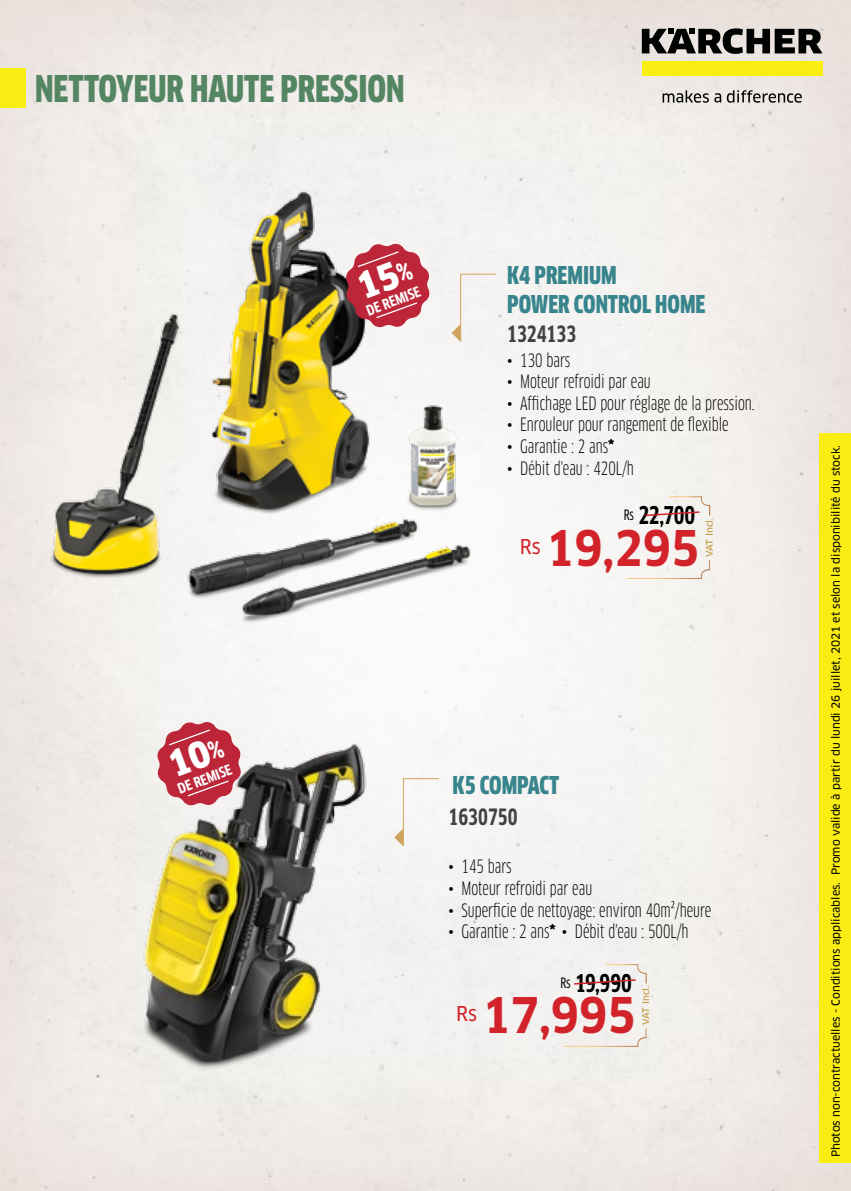
<style>
.page{position:relative;width:851px;height:1191px;background:#fff}
.page>*{position:absolute;margin:0;border:0;box-sizing:border-box;transform-origin:0 0}
.t1{font:700 48px "Clan Pro Narr";color:#d2232a}
.t2{font:900 condensed 36px "Clan Pro";color:#558664}
.t3{font:900 condensed 24px/28.8px "Clan Pro";color:#38858d}
.t4{font:700 condensed 24px "Clan Pro";letter-spacing:-.01em;color:#000}
.t5{font:700 condensed 22px "Clan Pro";color:#414042}
.t6{font:20px "Clan Pro Narr News";color:#d2232a}
.t7{font:condensed 18px "Clan Pro";color:#000}
.t8{font:700 condensed 14px "Clan Pro";color:#fff;scale:1.12 1}
.t9{font:11px "Clan Pro News";color:#000}
.t10{font:9px "Clan Pro News";color:#c1912e;scale:1.06 1}
.s1{font-weight:900}
</style>
<div class="page">
<img style="left:0;top:0;width:850px;height:1191px">
<div style="left:819px;top:433px;width:31px;height:729px;background:#f9ed13"></div>
<svg style="left:714px;top:90px;width:87px;height:13px"></svg>
<svg style="left:662px;top:90px;width:46px;height:13px"></svg>
<div style="left:641px;top:61px;width:181px;height:15px;background:#f9ed13"></div>
<svg style="left:641px;top:28px;width:181px;height:26px;background:#5a5857"></svg>
<div style="left:0;top:68px;width:25px;height:40px;background:#f9ed13"></div>
<img style="left:28px;top:170px;width:467px;height:459px">
<svg style="left:451px;top:274px;width:45px;height:68px"></svg>
<svg style="left:643px;top:496px;width:67px;height:21px"></svg>
<div style="left:626px;top:560px;width:83px;height:19px;background:#f5f3ef"></div>
<img style="left:132px;top:730px;width:246px;height:344px">
<svg style="left:394px;top:778px;width:45px;height:68px"></svg>
<svg style="left:572px;top:964px;width:74px;height:21px"></svg>
<svg style="left:563px;top:1028px;width:83px;height:18px"></svg>
<svg style="left:345px;top:243px;width:85px;height:85px"></svg>
<svg style="left:156px;top:721px;width:86px;height:85px"></svg>
<h2 class="t2" style="left:35px;top:69px;width:371px">NETTOYEUR HAUTE PRESSION</h2>
<p class="t8" style="left:364px;top:304px;width:52px;rotate:-21deg">DE REMISE</p>
<h3 class="t3" style="left:507px;top:261px;width:200px">K4 PREMIUM<br>POWER CONTROL HOME</h3>
<p class="t5" style="left:507px;top:321px;width:70px">1324133</p>
<p class="t7" style="left:507px;top:349px;width:65px">• 130 bars</p>
<p class="t7" style="left:507px;top:371px;width:145px">• Moteur refroidi par eau</p>
<p class="t7" style="left:507px;top:393px;width:249px">• Affichage LED pour réglage de la pression.</p>
<p class="t7" style="left:507px;top:414px;width:223px">• Enrouleur pour rangement de flexible</p>
<p class="t7" style="left:507px;top:436px;width:109px">• Garantie : 2 ans<span class="s1">*</span></p>
<p class="t7" style="left:507px;top:457px;width:128px">• Débit d'eau : 420L/h</p>
<h3 class="t4" style="left:623px;top:502px;width:73px"><sup>Rs</sup> 22,700</h3>
<p class="t6" style="left:519px;top:534px;width:22px">Rs</p>
<h1 class="t1" style="left:546px;top:520px;width:155px">19,295</h1>
<p class="t10" style="left:704px;top:557px;width:39px;rotate:-90deg">VAT Incl.</p>
<p class="t8" style="left:175px;top:782px;width:52px;rotate:-21deg">DE REMISE</p>
<h3 class="t3" style="left:452px;top:771px;width:108px">K5 COMPACT</h3>
<p class="t5" style="left:448px;top:804px;width:70px">1630750</p>
<p class="t7" style="left:448px;top:856px;width:65px">• 145 bars</p>
<p class="t7" style="left:448px;top:878px;width:145px">• Moteur refroidi par eau</p>
<p class="t7" style="left:448px;top:899px;width:264px">• Superficie de nettoyage: environ 40m²/heure</p>
<p class="t7" style="left:448px;top:921px;width:241px">• Garantie : 2 ans<span class="s1">*</span> • Débit d'eau : 500L/h</p>
<h3 class="t4" style="left:560px;top:969px;width:73px"><sup>Rs</sup> 19,990</h3>
<p class="t6" style="left:456px;top:1002px;width:22px">Rs</p>
<h1 class="t1" style="left:482px;top:988px;width:155px">17,995</h1>
<p class="t10" style="left:640px;top:1025px;width:39px;rotate:-90deg">VAT Incl.</p>
<p class="t9" style="left:829px;top:1157px;width:713px;rotate:-90deg">Photos non-contractuelles - Conditions applicables. Promo valide à partir du lundi 26 juillet, 2021 et selon la disponibilité du stock.</p>
</div>
